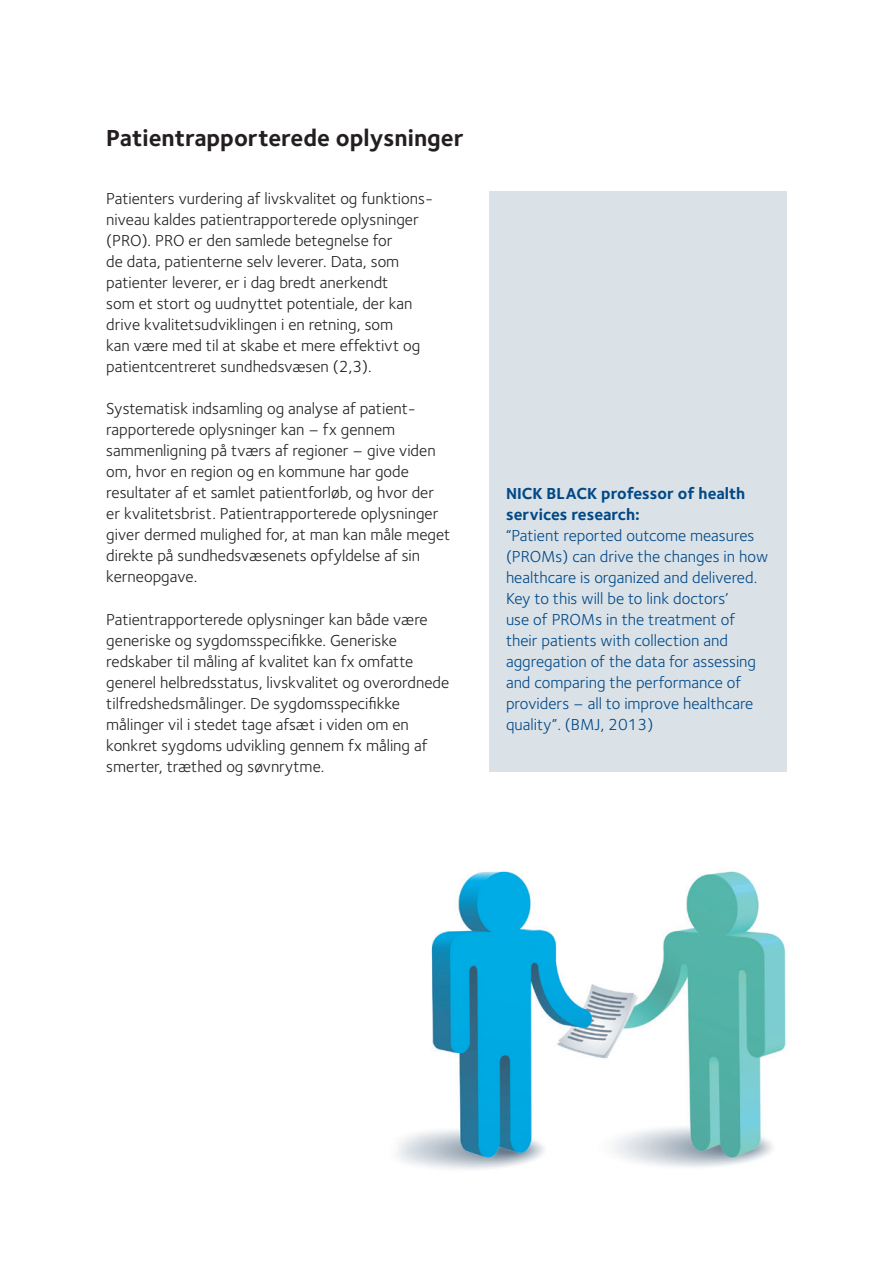
<style>
.page{position:relative;width:893px;height:1263px;background:#fff}
.page>*{position:absolute;margin:0;border:0;box-sizing:border-box;transform-origin:0 0}
.t1{font:700 24px "Foundry Sterling";color:#231f20}
.t2{font:16.5px/21px "Foundry Sterling";color:#231f20}
.t3{font:16.5px/21px "Foundry Sterling";color:#014887}
.t4{font:700 16.5px/21px "Foundry Sterling";color:#014887}
</style>
<div class="page">
<div style="left:489px;top:191px;width:298px;height:581px;background:#dae2e7"></div>
<img style="left:397px;top:871px;width:389px;height:299px">
<h1 class="t1" style="left:106px;top:124px;width:359px">Patientrapporterede oplysninger</h1>
<p class="t2" style="left:106px;top:188px;width:328px">Patienters vurdering af livskvalitet og funktions&shy;niveau kaldes patientrapporterede oplysninger (PRO). PRO er den samlede betegnelse for<br>de data, patienterne selv leverer. Data, som patienter leverer, er i dag bredt anerkendt<br>som et stort og uudnyttet potentiale, der kan drive kvalitetsudviklingen i en retning, som<br>kan være med til at skabe et mere effektivt og patientcentreret sundhedsvæsen (2,3).</p>
<p class="t2" style="left:106px;top:398px;width:345px">Systematisk indsamling og analyse af patient&shy;rapporterede oplysninger kan – fx gennem sammenligning på tværs af regioner – give viden om, hvor en region og en kommune har gode resultater af et samlet patientforløb, og hvor der er kvalitetsbrist. Patientrapporterede oplysninger giver dermed mulighed for, at man kan måle meget direkte på sundhedsvæsenets opfyldelse af sin kerneopgave.</p>
<p class="t2" style="left:106px;top:609px;width:344px">Patientrapporterede oplysninger kan både være generiske og sygdomsspecifikke. Generiske redskaber til måling af kvalitet kan fx omfatte generel helbredsstatus, livskvalitet og overordnede tilfredshedsmålinger. De sygdomsspecifikke målinger vil i stedet tage afsæt i viden om en konkret sygdoms udvikling gennem fx måling af smerter, træthed og søvnrytme.</p>
<p class="t4" style="left:506px;top:482px;width:241px">NICK BLACK professor of health services research:</p>
<p class="t3" style="left:506px;top:524px;width:264px">“Patient reported outcome measures (PROMs) can drive the changes in how healthcare is organized and delivered.<br>Key to this will be to link doctors’<br>use of PROMs in the treatment of their patients with collection and aggregation of the data for assessing and comparing the performance of providers – all to improve healthcare quality”. (BMJ, 2013)</p>
</div>
